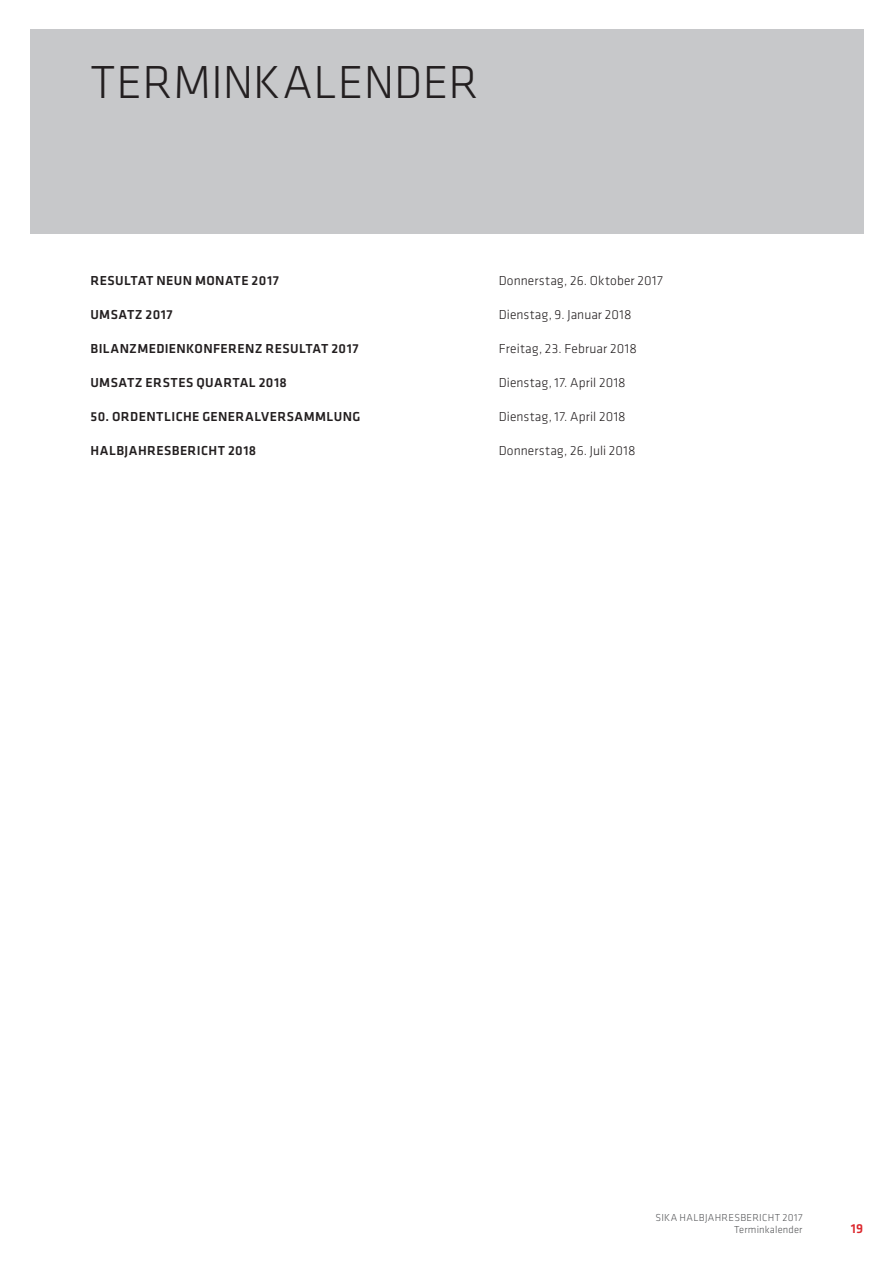
<style>
.page{position:relative;width:893px;height:1263px;background:#fff}
.page>*{position:absolute;margin:0;border:0;box-sizing:border-box;transform-origin:0 0}
._00_Kapiteltitel_Fin{font:300 48px "Klavika";color:#231f20}
._01_Untertitel_schwa{font:500 13.5px "Klavika";letter-spacing:.025em;color:#231f20}
._03_Lauftext{font:300 13.5px "Klavika";letter-spacing:.005em;color:#231f20}
.t1{font:500 13.5px "Klavika";color:#dc272d}
.t2{font:300 10.5px/12.6px "Klavika";letter-spacing:.02em;color:#57585a;text-align:right}
</style>
<div class="page">
<div style="left:30px;top:30px;width:833px;height:204px;background:#c7c8ca"></div>
<p class="_00_Kapiteltitel_Fin" style="left:91px;top:53px;width:389px">TERMINKALENDER</p>
<p class="_01_Untertitel_schwa" style="left:91px;top:271px;width:190px">RESULTAT NEUN MONATE 2017</p>
<p class="_03_Lauftext" style="left:499px;top:272px;width:166px">Donnerstag, 26. Oktober 2017</p>
<p class="_01_Untertitel_schwa" style="left:91px;top:305px;width:84px">UMSATZ 2017</p>
<p class="_03_Lauftext" style="left:499px;top:306px;width:134px">Dienstag, 9. Januar 2018</p>
<p class="_01_Untertitel_schwa" style="left:91px;top:339px;width:270px">BILANZMEDIENKONFERENZ RESULTAT 2017</p>
<p class="_03_Lauftext" style="left:499px;top:340px;width:140px">Freitag, 23. Februar 2018</p>
<p class="_01_Untertitel_schwa" style="left:91px;top:373px;width:198px">UMSATZ ERSTES QUARTAL 2018</p>
<p class="_03_Lauftext" style="left:499px;top:374px;width:129px">Dienstag, 17. April 2018</p>
<p class="_01_Untertitel_schwa" style="left:91px;top:407px;width:271px">50. ORDENTLICHE GENERALVERSAMMLUNG</p>
<p class="_03_Lauftext" style="left:499px;top:408px;width:129px">Dienstag, 17. April 2018</p>
<p class="_01_Untertitel_schwa" style="left:91px;top:441px;width:167px">HALBJAHRESBERICHT 2018</p>
<p class="_03_Lauftext" style="left:499px;top:442px;width:138px">Donnerstag, 26. Juli 2018</p>
<p class="t2" style="left:655px;top:1211px;width:149px">SIKA HALBJAHRESBERICHT 2017<br>Terminkalender</p>
<p class="t1" style="left:851px;top:1219px;width:14px">19</p>
</div>
